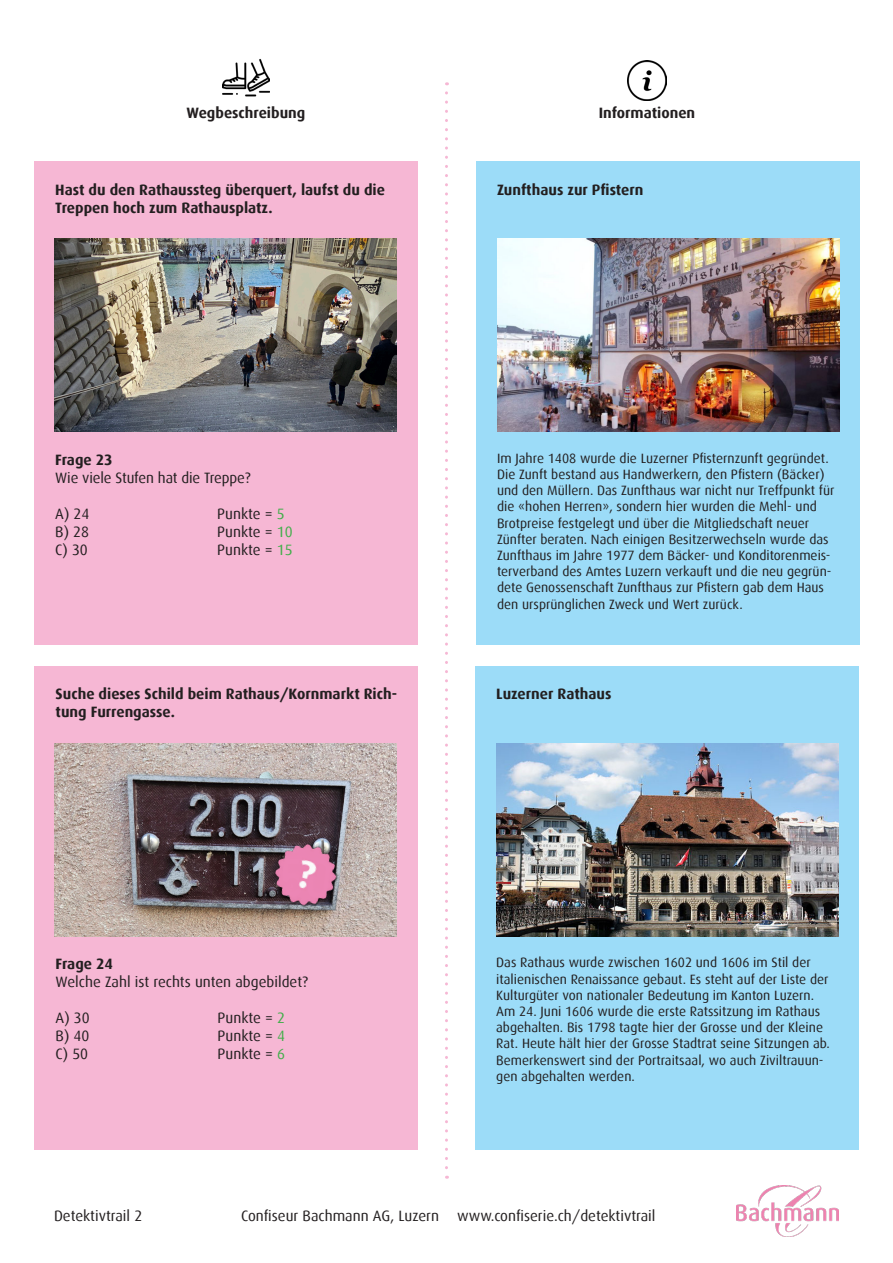
<style>
.page{position:relative;width:893px;height:1263px;background:#fff}
.page>*{position:absolute;margin:0;border:0;box-sizing:border-box;transform-origin:0 0}
.t1{font:15px "Dax";color:#231f20}
.t2{font:700 15px/18px "Dax";color:#231f20}
.t3{font:13.5px/16.2px "Dax";color:#231f20}
.s1{color:#40ae49}
</style>
<div class="page">
<img style="left:627px;top:60px;width:40px;height:40px">
<img style="left:223px;top:58px;width:46px;height:39px">
<svg style="left:445px;top:93px;width:3px;height:1086px"></svg>
<img style="left:736px;top:1186px;width:103px;height:50px">
<div style="left:34px;top:162px;width:384px;height:483px;background:#f6b7d4"></div>
<img style="left:54px;top:239px;width:342px;height:193px">
<div style="left:34px;top:666px;width:384px;height:483px;background:#f6b7d4"></div>
<img style="left:54px;top:743px;width:342px;height:193px">
<img style="left:262px;top:831px;width:88px;height:88px">
<div style="left:475px;top:666px;width:384px;height:483px;background:#9cdcf8"></div>
<div style="left:476px;top:162px;width:384px;height:483px;background:#9cdcf8"></div>
<img style="left:497px;top:743px;width:342px;height:193px">
<img style="left:497px;top:239px;width:343px;height:193px">
<p class="t2" style="left:187px;top:104px;width:120px">Wegbeschreibung</p>
<p class="t2" style="left:599px;top:104px;width:98px">Informationen</p>
<p class="t2" style="left:55px;top:181px;width:331px">Hast du den Rathaussteg überquert, laufst du die<br>Treppen hoch zum Rathausplatz.</p>
<p class="t2" style="left:55px;top:451px;width:59px">Frage 23</p>
<p class="t1" style="left:55px;top:469px;width:197px">Wie viele Stufen hat die Treppe?</p>
<p class="t1" style="left:55px;top:505px;width:36px">A) 24</p>
<p class="t1" style="left:217px;top:505px;width:69px">Punkte = <span class="s1">5</span></p>
<p class="t1" style="left:55px;top:523px;width:35px">B) 28</p>
<p class="t1" style="left:217px;top:523px;width:77px">Punkte = <span class="s1">10</span></p>
<p class="t1" style="left:55px;top:541px;width:34px">C) 30</p>
<p class="t1" style="left:217px;top:541px;width:77px">Punkte = <span class="s1">15</span></p>
<p class="t2" style="left:56px;top:685px;width:343px">Suche dieses Schild beim Rathaus/Kornmarkt Rich&shy;tung Furrengasse.</p>
<p class="t2" style="left:56px;top:955px;width:59px">Frage 24</p>
<p class="t1" style="left:56px;top:974px;width:254px">Welche Zahl ist rechts unten abgebildet?</p>
<p class="t1" style="left:56px;top:1010px;width:36px">A) 30</p>
<p class="t1" style="left:218px;top:1010px;width:69px">Punkte = <span class="s1">2</span></p>
<p class="t1" style="left:56px;top:1028px;width:35px">B) 40</p>
<p class="t1" style="left:218px;top:1028px;width:69px">Punkte = <span class="s1">4</span></p>
<p class="t1" style="left:56px;top:1046px;width:34px">C) 50</p>
<p class="t1" style="left:218px;top:1046px;width:69px">Punkte = <span class="s1">6</span></p>
<p class="t2" style="left:497px;top:181px;width:148px">Zunfthaus zur Pfistern</p>
<p class="t3" style="left:497px;top:450px;width:339px">Im Jahre 1408 wurde die Luzerner Pfisternzunft gegründet.<br>Die Zunft bestand aus Handwerkern, den Pfistern (Bäcker) und den Müllern. Das Zunfthaus war nicht nur Treffpunkt für die «hohen Herren», sondern hier wurden die Mehl- und Brotpreise festgelegt und über die Mitgliedschaft neuer Zünfter beraten. Nach einigen Besitzerwechseln wurde das Zunfthaus im Jahre 1977 dem Bäcker- und Konditorenmeis&shy;terverband des Amtes Luzern verkauft und die neu gegrün&shy;dete Genossenschaft Zunfthaus zur Pfistern gab dem Haus den ursprünglichen Zweck und Wert zurück.</p>
<p class="t2" style="left:496px;top:685px;width:117px">Luzerner Rathaus</p>
<p class="t3" style="left:496px;top:955px;width:335px">Das Rathaus wurde zwischen 1602 und 1606 im Stil der italienischen Renaissance gebaut. Es steht auf der Liste der Kulturgüter von nationaler Bedeutung im Kanton Luzern.<br>Am 24. Juni 1606 wurde die erste Ratssitzung im Rathaus abgehalten. Bis 1798 tagte hier der Grosse und der Kleine Rat. Heute hält hier der Grosse Stadtrat seine Sitzungen ab.<br>Bemerkenswert sind der Portraitsaal, wo auch Ziviltrauun&shy;gen abgehalten werden.</p>
<p class="t1" style="left:54px;top:1207px;width:90px">Detektivtrail 2</p>
<p class="t1" style="left:241px;top:1207px;width:416px">Confiseur Bachmann AG, Luzern www.confiserie.ch/detektivtrail</p>
</div>
